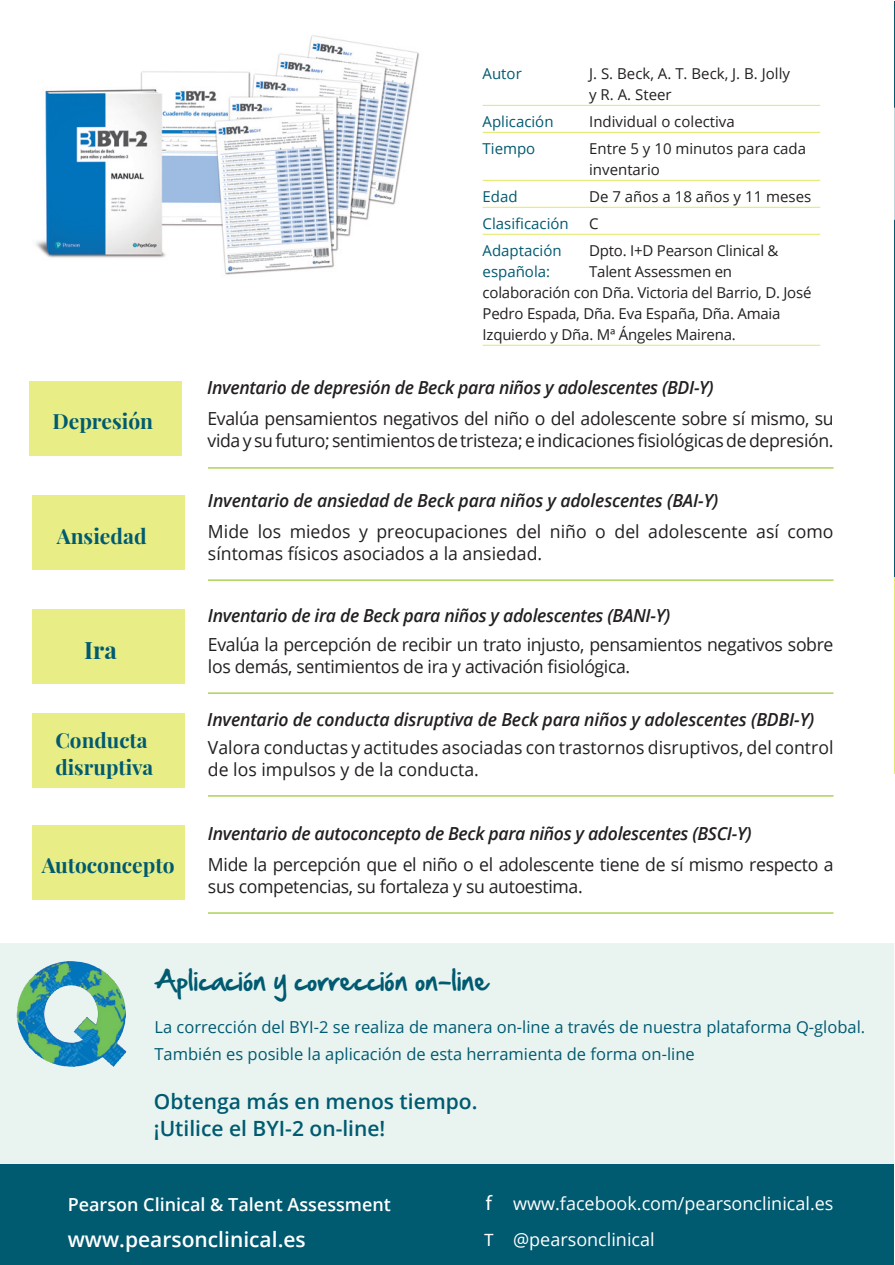
<style>
.page{position:relative;width:895px;height:1265px;background:#fff}
.page>*{position:absolute;margin:0;border:0;box-sizing:border-box;transform-origin:0 0}
.t1{font:24px "Hand Of Sean";color:#005a70}
.t2{font:700 24px "Playfair Display";color:#005a70}
.t3{font:600 21px "Open Sans";color:#005a70}
.t4{font:700 21px "Playfair Display";color:#005a70}
.t5{font:600 21px "Open Sans";color:#fff}
.t6{font:700 20.7px/27px "Playfair Display";color:#005a70}
.INFORMACION_GENERAL{font:18px/21.6px "Open Sans";letter-spacing:-.02em;color:#231f20}
.INFORMACION_GENERAL-2{font:italic 600 18px "Open Sans";letter-spacing:-.02em;color:#231f20}
.INFORMACION_GENERAL-3{font:18px/21.6px "Open Sans";color:#231f20}
.t7{font:18px "Open Sans";color:#fff}
.t8{font:600 18px "Open Sans";color:#fff}
.t9{font:16.5px/27px "Open Sans";color:#005a70}
.t10{font:15px/21px "Open Sans";letter-spacing:-.015em;color:#231f20}
.t11{font:15px "Open Sans";color:#005a70}
.s1{font-family:"Myriad Pro";font-size:21px}
.s2{font-family:"Myriad Pro"}
</style>
<div class="page">
<div style="left:32px;top:825px;width:152px;height:74px;background:#e8ed86"></div>
<div style="left:32px;top:713px;width:152px;height:74px;background:#e8ed86"></div>
<div style="left:32px;top:609px;width:152px;height:74px;background:#e8ed86"></div>
<div style="left:32px;top:496px;width:152px;height:74px;background:#e8ed86"></div>
<div style="left:30px;top:382px;width:152px;height:74px;background:#e8ed86"></div>
<div style="left:0;top:943px;width:894px;height:222px;background:#e9f4f1"></div>
<hr style="left:894px;top:576px;width:1px;height:197px;background:#d2db0e">
<hr style="left:894px;top:1px;width:1px;height:575px;background:#005a70">
<img style="left:36px;top:35px;width:383px;height:240px">
<div style="left:0;top:1164px;width:893px;height:100px;background:#005a70"></div>
<svg style="left:894px;top:108px;width:1px;height:112px"></svg>
<img style="left:17px;top:961px;width:100px;height:106px">
<hr style="left:482px;top:105px;width:338px;height:1px;background:#e2e862">
<hr style="left:482px;top:132px;width:338px;height:1px;background:#e2e862">
<hr style="left:482px;top:180px;width:338px;height:1px;background:#e2e862">
<hr style="left:482px;top:207px;width:338px;height:1px;background:#e2e862">
<hr style="left:482px;top:234px;width:338px;height:1px;background:#e2e862">
<hr style="left:482px;top:345px;width:338px;height:1px;background:#e2e862">
<hr style="left:208px;top:467px;width:625px;height:1px;background:#84bd00">
<hr style="left:208px;top:580px;width:625px;height:1px;background:#84bd00">
<hr style="left:208px;top:912px;width:625px;height:1px;background:#84bd00">
<hr style="left:208px;top:795px;width:625px;height:1px;background:#84bd00">
<hr style="left:208px;top:692px;width:625px;height:1px;background:#84bd00">
<p class="t11" style="left:482px;top:63px;width:41px">Autor</p>
<p class="t10" style="left:589px;top:63px;width:202px">J. S. Beck, A. T. Beck, J. B. Jolly y R. A. Steer</p>
<p class="t11" style="left:482px;top:111px;width:72px">Aplicación</p>
<p class="t10" style="left:589px;top:111px;width:147px">Individual o colectiva</p>
<p class="t11" style="left:482px;top:138px;width:54px">Tiempo</p>
<p class="t10" style="left:589px;top:138px;width:218px">Entre 5 y 10 minutos para cada inventario</p>
<p class="t11" style="left:482px;top:186px;width:37px">Edad</p>
<p class="t10" style="left:589px;top:185px;width:223px">De 7 años a 18 años y 11 meses</p>
<p class="t11" style="left:482px;top:213px;width:88px">Clasificación</p>
<p class="t10" style="left:589px;top:212px;width:11px">C</p>
<p class="t11" style="left:482px;top:240px;width:81px">Adaptación</p>
<p class="t10" style="left:589px;top:239px;width:191px">Dpto. I+D Pearson Clinical &amp;</p>
<p class="t11" style="left:482px;top:261px;width:69px">española:</p>
<p class="t10" style="left:482px;top:260px;width:330px;text-indent:106px">Talent Assessmen en colaboración con Dña. Victoria del Barrio, D. José Pedro Espada, Dña. Eva España, Dña. Amaia Izquierdo y Dña. Mª Ángeles Mairena.</p>
<p class="t4" style="left:52px;top:407px;width:102px">Depresión</p>
<p class="t4" style="left:57px;top:523px;width:91px">Ansiedad</p>
<p class="t2" style="left:84px;top:635px;width:34px">Ira</p>
<p class="t6" style="left:55px;top:727px;width:99px">Conducta disruptiva</p>
<p class="t4" style="left:42px;top:851px;width:134px">Autoconcepto</p>
<p class="INFORMACION_GENERAL-2" style="left:207px;top:375px;width:508px">Inventario de depresión de Beck para niños y adolescentes (BDI-Y)</p>
<p class="INFORMACION_GENERAL" style="left:207px;top:407px;width:627px">Evalúa pensamientos negativos del niño o del adolescente sobre sí mismo, su vida y su futuro; sentimientos de tristeza; e indicaciones fisiológicas de depresión.</p>
<p class="INFORMACION_GENERAL-2" style="left:208px;top:488px;width:512px">Inventario de ansiedad de Beck para niños y adolescentes (BAI-Y)</p>
<p class="INFORMACION_GENERAL-3" style="left:208px;top:520px;width:627px">Mide los miedos y preocupaciones del niño o del adolescente así como síntomas físicos asociados a la ansiedad.</p>
<p class="INFORMACION_GENERAL-2" style="left:208px;top:603px;width:463px">Inventario de ira de Beck para niños y adolescentes (BANI-Y)</p>
<p class="INFORMACION_GENERAL" style="left:208px;top:633px;width:627px">Evalúa la percepción de recibir un trato injusto, pensamientos negativos sobre los demás, sentimientos de ira y activación fisiológica.</p>
<p class="INFORMACION_GENERAL-2" style="left:207px;top:707px;width:608px">Inventario de conducta disruptiva de Beck para niños y adolescentes (BDBI-Y)</p>
<p class="INFORMACION_GENERAL-3" style="left:208px;top:736px;width:627px">Valora conductas y actitudes asociadas con trastornos disruptivos, del control de los impulsos y de la conducta.</p>
<p class="INFORMACION_GENERAL-2" style="left:208px;top:821px;width:545px">Inventario de autoconcepto de Beck para niños y adolescentes (BSCI-Y)</p>
<p class="INFORMACION_GENERAL" style="left:208px;top:853px;width:627px">Mide la percepción que el niño o el adolescente tiene de sí mismo respecto a sus competencias, su fortaleza y su autoestima.</p>
<p class="t1" style="left:154px;top:959px;width:336px">Aplicación y corrección on-line</p>
<p class="t9" style="left:154px;top:1013px;width:712px">La corrección del BYI-2 se realiza de manera on-line a través de nuestra plataforma Q-global.<br>También es posible la aplicación de esta herramienta de forma on-line</p>
<p class="t3" style="left:154px;top:1087px;width:325px">Obtenga más en menos tiempo.</p>
<p class="t3" style="left:154px;top:1114px;width:233px">¡Utilice el BYI-2 on-line!</p>
<p class="t8" style="left:68px;top:1191px;width:325px">Pearson Clinical &amp; Talent Assessment</p>
<p class="t5" style="left:68px;top:1224px;width:239px">www.pearsonclinical.es</p>
<p class="t7" style="left:486px;top:1190px;width:349px"><span class="s1">f</span> www.facebook.com/pearsonclinical.es</p>
<p class="t7" style="left:484px;top:1226px;width:172px"><span class="s2">T</span> @pearsonclinical</p>
</div>
